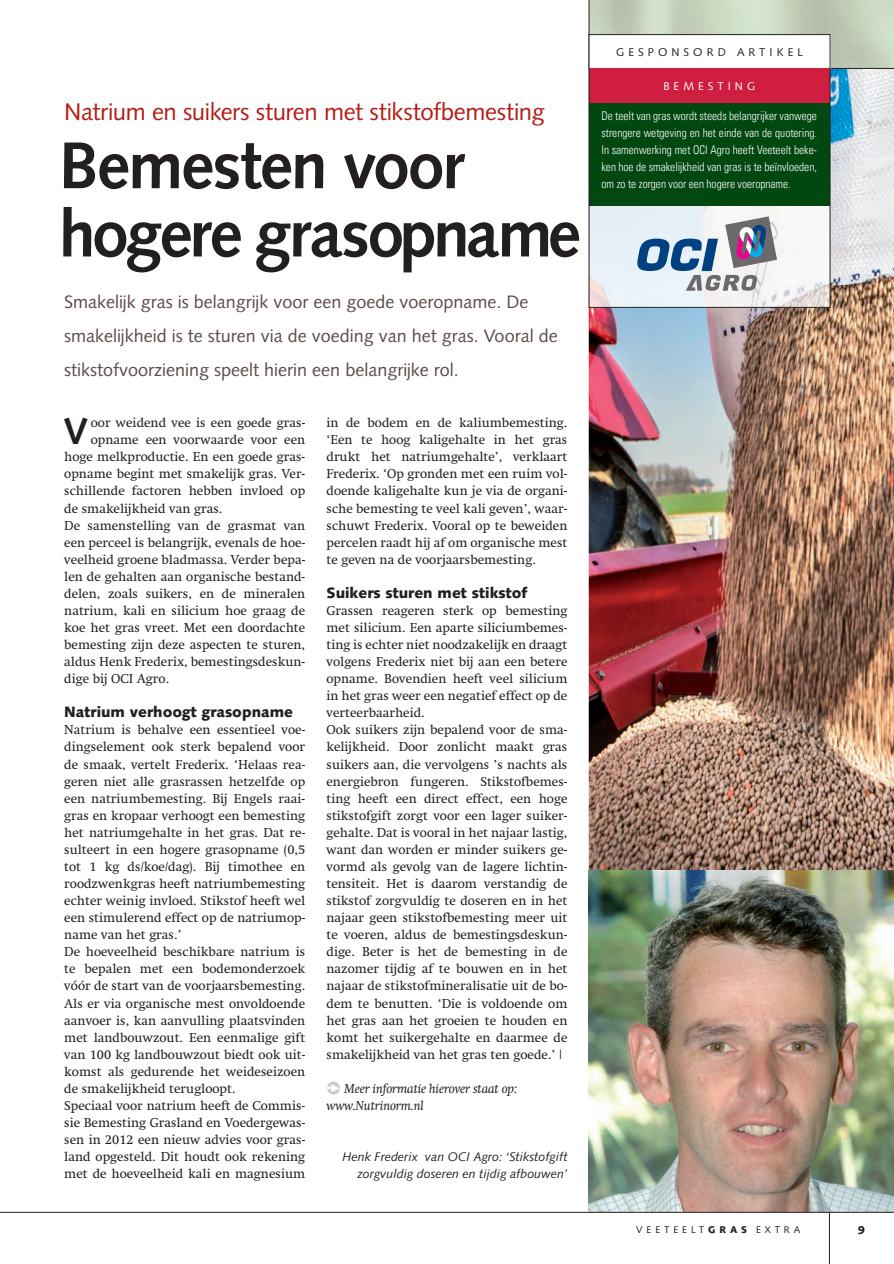
<style>
.page{position:relative;width:894px;height:1264px;background:#fff}
.page>*{position:absolute;margin:0;border:0;box-sizing:border-box;transform-origin:0 0}
.t1{font:700 66px/68.2px "Syntax LT Pro";letter-spacing:-.035em;color:#231f20}
.t2{font:700 37.35px "Syntax LT Pro";color:#231f20}
.t3{font:24px "Syntax LT Pro";letter-spacing:-.02em;color:#b41d15}
.t4{font:18px/34.2px "Syntax LT Pro";color:#5b4a49}
.t5{font:900 15px "Syntax LT Pro";color:#231f20}
.t6{font:13.2px/17.1px "Swift LT Pro";color:#231f20}
.t7{font:italic 13.2px/17.1px "Swift LT Pro";letter-spacing:-.015em;color:#231f20}
.t8{font:italic 12.45px/17.1px "Syntax LT Pro";color:#231f20;text-align:right}
.t9{font:12px/17.1px "Univers Com 47 Light Cond";color:#fff;text-align:justify;scale:.95 1}
.t10{font:11.25px "Syntax LT Pro";letter-spacing:.36em;color:#231f20}
.t11{font:11.25px "Syntax LT Pro";letter-spacing:.36em;color:#fff}
.t12{font:900 11.25px "Syntax LT Pro";color:#231f20}
.t13{font:9.75px "Syntax LT Pro";letter-spacing:.4em;color:#231f20}
.s1{font-family:"Univers LT Pro 45";font-weight:300}
.s2{font-weight:900}
</style>
<div class="page">
<img style="left:589px;top:69px;width:305px;height:802px">
<img style="left:589px;top:871px;width:305px;height:340px">
<svg style="left:327px;top:1081px;width:13px;height:13px"></svg>
<svg style="left:327px;top:1084px;width:13px;height:8px"></svg>
<svg style="left:0;top:1211px;width:894px;height:53px"></svg>
<hr style="left:829px;top:1212px;width:1px;height:52px;background:#231f20">
<img style="left:591px;top:205px;width:237px;height:101px">
<svg style="left:636px;top:216px;width:141px;height:75px"></svg>
<div style="left:589px;top:69px;width:241px;height:136px;background:#004710"></div>
<div style="left:589px;top:69px;width:241px;height:34px;background:#cf1e3f"></div>
<div style="left:589px;top:34px;width:241px;height:274px;border:1px solid #231f20"></div>
<svg style="left:589px;top:0;width:305px;height:69px"></svg>
<p class="t3" style="left:64px;top:97px;width:482px">Natrium en suikers sturen met stikstofbemesting</p>
<p class="t1" style="left:59px;top:131px;width:523px">Bemesten voor hogere grasopname</p>
<p class="t4" style="left:64px;top:284px;width:495px">Smakelĳk gras is belangrĳk voor een goede voeropname. De smakelĳkheid is te sturen via de voeding van het gras. Vooral de stikstofvoorziening speelt hierin een belangrĳke rol.</p>
<p class="t2" style="left:64px;top:409px;width:26px">V</p>
<p class="t6" style="left:91px;top:414px;width:216px">oor weidend vee is een goede gras-</p>
<p class="t6" style="left:326px;top:414px;width:242px;text-align:justify">in de bodem en de kaliumbemesting. ‘Een te hoog kaligehalte in het gras drukt het natriumgehalte’, verklaart Frederix. ‘Op gronden met een ruim vol&shy;doende kaligehalte kun je via de organi&shy;sche bemesting te veel kali geven’, waar&shy;schuwt Frederix. Vooral op te beweiden percelen raadt hĳ af om organische mest te geven na de voorjaarsbemesting.</p>
<p class="t5" style="left:326px;top:584px;width:202px">Suikers sturen met stikstof</p>
<p class="t6" style="left:326px;top:602px;width:242px">Grassen reageren sterk op bemesting met silicium. Een aparte siliciumbemes&shy;ting is echter niet noodzakelĳk en draagt volgens Frederix niet bĳ aan een betere opname. Bovendien heeft veel silicium in het gras weer een negatief effect op de verteerbaarheid.<br>Ook suikers zĳn bepalend voor de sma&shy;kelĳkheid. Door zonlicht maakt gras suikers aan, die vervolgens ’s nachts als energiebron fungeren. Stikstofbemes&shy;ting heeft een direct effect, een hoge stikstofgift zorgt voor een lager suiker&shy;gehalte. Dat is vooral in het najaar lastig, want dan worden er minder suikers ge&shy;vormd als gevolg van de lagere lichtin&shy;tensiteit. Het is daarom verstandig de stikstof zorgvuldig te doseren en in het najaar geen stikstofbemesting meer uit te voeren, aldus de bemestingsdeskun&shy;dige. Beter is het de bemesting in de nazomer tĳdig af te bouwen en in het najaar de stikstofmin eralisatie uit de bo&shy;dem te benutten. ‘Die is voldoende om het gras aan het groeien te houden en komt het suikergehalte en daarmee de smakelĳkheid van het gras ten goede.’ <span class="s1">l</span></p>
<p class="t7" style="left:326px;top:1080px;width:192px;text-indent:18px">Meer informatie hierover staat op: www.Nutrinorm.nl</p>
<p class="t6" style="left:91px;top:431px;width:216px">opname een voorwaarde voor een</p>
<p class="t6" style="left:64px;top:448px;width:242px">hoge melkproductie. En een goede gras-</p>
<p class="t6" style="left:64px;top:465px;width:242px">opname begint met smakelĳk gras. Ver-</p>
<p class="t6" style="left:64px;top:482px;width:242px">schillende factoren hebben invloed op</p>
<p class="t6" style="left:64px;top:499px;width:160px">de smakelĳkhe id van gras.</p>
<p class="t6" style="left:64px;top:516px;width:242px">De samenstelling van de grasmat van</p>
<p class="t6" style="left:64px;top:534px;width:242px">een perceel is belangrĳk, evenals de hoe-</p>
<p class="t6" style="left:64px;top:551px;width:242px">veelheid groene bladmassa. Verder bepa-</p>
<p class="t6" style="left:64px;top:568px;width:242px">len de gehalten aan organische bestand-</p>
<p class="t6" style="left:64px;top:585px;width:242px">delen, zoals suikers, en de mineralen</p>
<p class="t6" style="left:64px;top:602px;width:242px">natrium, kali en silicium hoe graag de</p>
<p class="t6" style="left:64px;top:619px;width:242px">koe het gras vreet. Met een doordachte</p>
<p class="t6" style="left:64px;top:636px;width:242px">bemesting zĳn deze aspecten te sturen,</p>
<p class="t6" style="left:64px;top:653px;width:242px">aldus Henk Frederix, bemestingsdeskun-</p>
<p class="t6" style="left:64px;top:670px;width:106px">dige bĳ OCI Agro.</p>
<p class="t5" style="left:64px;top:703px;width:230px">Natrium verhoogt grasopname</p>
<p class="t6" style="left:64px;top:721px;width:242px">Natrium is behalve een essentieel voe&shy;dingselement ook sterk bepalend voor de smaak, vertelt Frederix. ‘Helaas rea&shy;geren niet alle grasrassen hetzelfde op een natriumbemesting. Bĳ Engels raai&shy;gras en kropaar verhoogt een bemesting het natriumgehalte in het gras. Dat re&shy;sulteert in een hogere grasopname (0,5 tot 1 kg ds/koe/dag). Bĳ timothee en roodzwenkgras heeft natriumbemesting echter weinig invloed. Stikstof heeft wel een stimulerend effect op de natriumop&shy;name van het gras.’<br>De hoeveelheid beschikbare natrium is te bepalen met een bodemonderzoek vóór de start van de voorjaarsbemesting.<br>Als er via organische mest onvoldoende aanvoer is, kan aanvulling plaatsvinden met landbouwzout. Een eenmalige gift van 100 kg landbouwzout biedt ook uit&shy;komst als gedurende het weideseizoen de smakelĳkheid terugloopt.<br>Speciaal voor natrium heeft de Commis&shy;sie Bemesting Grasland en Voedergewas&shy;sen in 2012 een nieuw advies voor gras&shy;land opgesteld. Dit houdt ook rekening met de hoeveelheid kali en magnesium</p>
<p class="t8" style="left:343px;top:1148px;width:226px">Henk Frederix van OCI Agro: ‘Stikstofgift zorgvuldig doseren en tĳdig afbouwen’</p>
<p class="t10" style="left:616px;top:45px;width:188px">GESPONSORD ARTIKEL</p>
<p class="t11" style="left:663px;top:79px;width:93px">BEMESTING</p>
<p class="t9" style="left:601px;top:107px;width:228px">De teelt van gras wordt steeds belangrĳker vanwege strengere wetgeving en het einde van de quotering.<br>In samenwerking met OCI Agro heeft Veeteelt beke&shy;ken hoe de smakelĳkheid van gras is te beïnvloeden, om zo te zorgen voor een hogere voeropname.</p>
<p class="t13" style="left:636px;top:1224px;width:166px">VEETEELT<span class="s2">GRAS</span> EXTRA</p>
<p class="t12" style="left:858px;top:1223px;width:9px">9</p>
</div>
